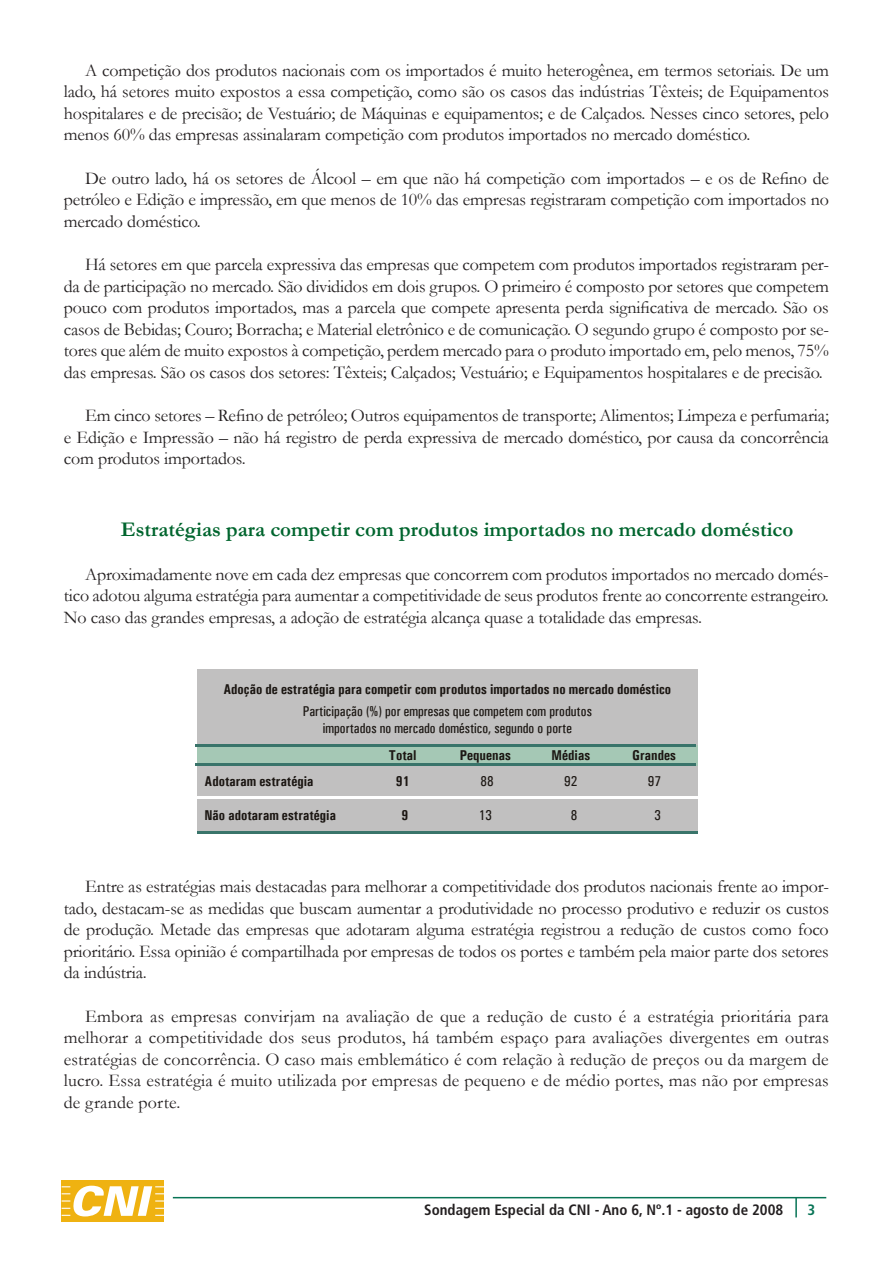
<style>
.page{position:relative;width:893px;height:1263px;background:#fff}
.page>*{position:absolute;margin:0;border:0;box-sizing:border-box;transform-origin:0 0}
.t1{font:700 21px "Garamond";color:#00652e}
.t2{font:18px/21.6px "Garamond";letter-spacing:-.01em;color:#231f20;text-align:justify}
.t3{font:700 condensed 15px "Frutiger";color:#231f20}
.t4{font:700 condensed 15px "Frutiger";color:#087456}
.t5{font:700 14.25px "Univers Condensed";color:#1c1713}
.t6{font:14.25px/17.1px "Univers Condensed";color:#1c1713;text-align:center}
</style>
<div class="page">
<div style="left:62px;top:1180px;width:102px;height:42px;background:#efb211"></div>
<svg style="left:62px;top:1186px;width:102px;height:30px"></svg>
<hr style="left:173px;top:1197px;width:653px;height:1px;background:#087456">
<hr style="left:795px;top:1197px;width:2px;height:20px;background:#087456">
<div style="left:197px;top:764px;width:500px;height:67px;background:#c1c0c0"></div>
<div style="left:197px;top:669px;width:500px;height:76px;background:#c1c0c0"></div>
<div style="left:197px;top:745px;width:500px;height:20px;background:#a5c8b5"></div>
<hr style="left:197px;top:831px;width:500px;height:3px;background:#39746a">
<hr style="left:197px;top:796px;width:500px;height:2px;background:#fff">
<hr style="left:196px;top:744px;width:500px;height:2px;background:#39746a">
<hr style="left:196px;top:764px;width:500px;height:2px;background:#39746a">
<p class="t2" style="left:64px;top:59px;width:767px;text-indent:21px">A competição dos produtos nacionais com os importados é muito heterogênea, em termos setoriais. De um lado, há setores muito expostos a essa competição, como são os casos das indústrias Têxteis; de Equipamentos hospitalares e de precisão; de Vestuário; de Máquinas e equipamentos; e de Calçados. Nesses cinco setores, pelo menos 60% das empresas assinalaram competição com produtos importados no mercado doméstico.</p>
<p class="t2" style="left:64px;top:167px;width:767px;text-indent:21px">De outro lado, há os setores de Álcool – em que não há competição com importados – e os de Refino de petróleo e Edição e impressão, em que menos de 10% das empresas registraram competição com importados no mercado doméstico.</p>
<p class="t2" style="left:64px;top:253px;width:767px;text-indent:21px">Há setores em que parcela expressiva das empresas que competem com produtos importados registraram per&shy;da de participação no mercado. São divididos em dois grupos. O primeiro é composto por setores que competem pouco com produtos importados, mas a parcela que compete apresenta perda significativa de mercado. São os casos de Bebidas; Couro; Borracha; e Material eletrônico e de comunicação. O segundo grupo é composto por se&shy;tores que além de muito expostos à competição, perdem mercado para o produto importado em, pelo menos, 75% das empresas. São os casos dos setores: Têxteis; Calçados; Vestuário; e Equipamentos hospitalares e de precisão.</p>
<p class="t2" style="left:64px;top:404px;width:767px;text-indent:21px">Em cinco setores – Refino de petróleo; Outros equipamentos de transporte; Alimentos; Limpeza e perfumaria; e Edição e Impressão – não há registro de perda expressiva de mercado doméstico, por causa da concorrência com produtos importados.</p>
<p class="t1" style="left:121px;top:515px;width:674px">Estratégias para competir com produtos importados no mercado doméstico</p>
<p class="t2" style="left:64px;top:563px;width:767px;text-indent:21px">Aproximadamente nove em cada dez empresas que concorrem com produtos importados no mercado domés&shy;tico adotou alguma estratégia para aumentar a competitividade de seus produtos frente ao concorrente estrangeiro.<br>No caso das grandes empresas, a adoção de estratégia alcança quase a totalidade das empresas.</p>
<p class="t5" style="left:223px;top:680px;width:449px">Adoção de estratégia para competir com produtos importados no mercado doméstico</p>
<p class="t6" style="left:303px;top:703px;width:291px">Participação (%) por empresas que competem com produtos importados no mercado doméstico, segundo o porte</p>
<p class="t5" style="left:204px;top:773px;width:111px">Adotaram estratégia</p>
<p class="t5" style="left:204px;top:806px;width:133px">Não adotaram estratégia</p>
<p class="t5" style="left:389px;top:747px;width:29px">Total</p>
<p class="t5" style="left:460px;top:747px;width:53px">Pequenas</p>
<p class="t5" style="left:552px;top:747px;width:40px">Médias</p>
<p class="t5" style="left:632px;top:747px;width:45px">Grandes</p>
<p class="t5" style="left:396px;top:773px;width:15px">91</p>
<p class="t5" style="left:401px;top:807px;width:8px">9</p>
<p class="t6" style="left:480px;top:773px;width:15px">88</p>
<p class="t6" style="left:479px;top:807px;width:15px">13</p>
<p class="t6" style="left:564px;top:773px;width:15px">92</p>
<p class="t6" style="left:571px;top:807px;width:8px">8</p>
<p class="t6" style="left:648px;top:773px;width:15px">97</p>
<p class="t6" style="left:654px;top:807px;width:8px">3</p>
<p class="t2" style="left:64px;top:875px;width:767px;text-indent:21px">Entre as estratégias mais destacadas para melhorar a competitividade dos produtos nacionais frente ao impor&shy;tado, destacam-se as medidas que buscam aumentar a produtividade no processo produtivo e reduzir os custos de produção. Metade das empresas que adotaram alguma estratégia registrou a redução de custos como foco prioritário. Essa opinião é compartilhada por empresas de todos os portes e também pela maior parte dos setores da indústria.</p>
<p class="t2" style="left:64px;top:1005px;width:767px;text-indent:21px">Embora as empresas convirjam na avaliação de que a redução de custo é a estratégia prioritária para melhorar a competitividade dos seus produtos, há também espaço para avaliações divergentes em outras estratégias de concorrência. O caso mais emblemático é com relação à redução de preços ou da margem de lucro. Essa estratégia é muito utilizada por empresas de pequeno e de médio portes, mas não por empresas de grande porte.</p>
<p class="t3" style="left:424px;top:1201px;width:360px">Sondagem Especial da CNI - Ano 6, Nº.1 - agosto de 2008</p>
<p class="t4" style="left:807px;top:1201px;width:9px">3</p>
</div>
